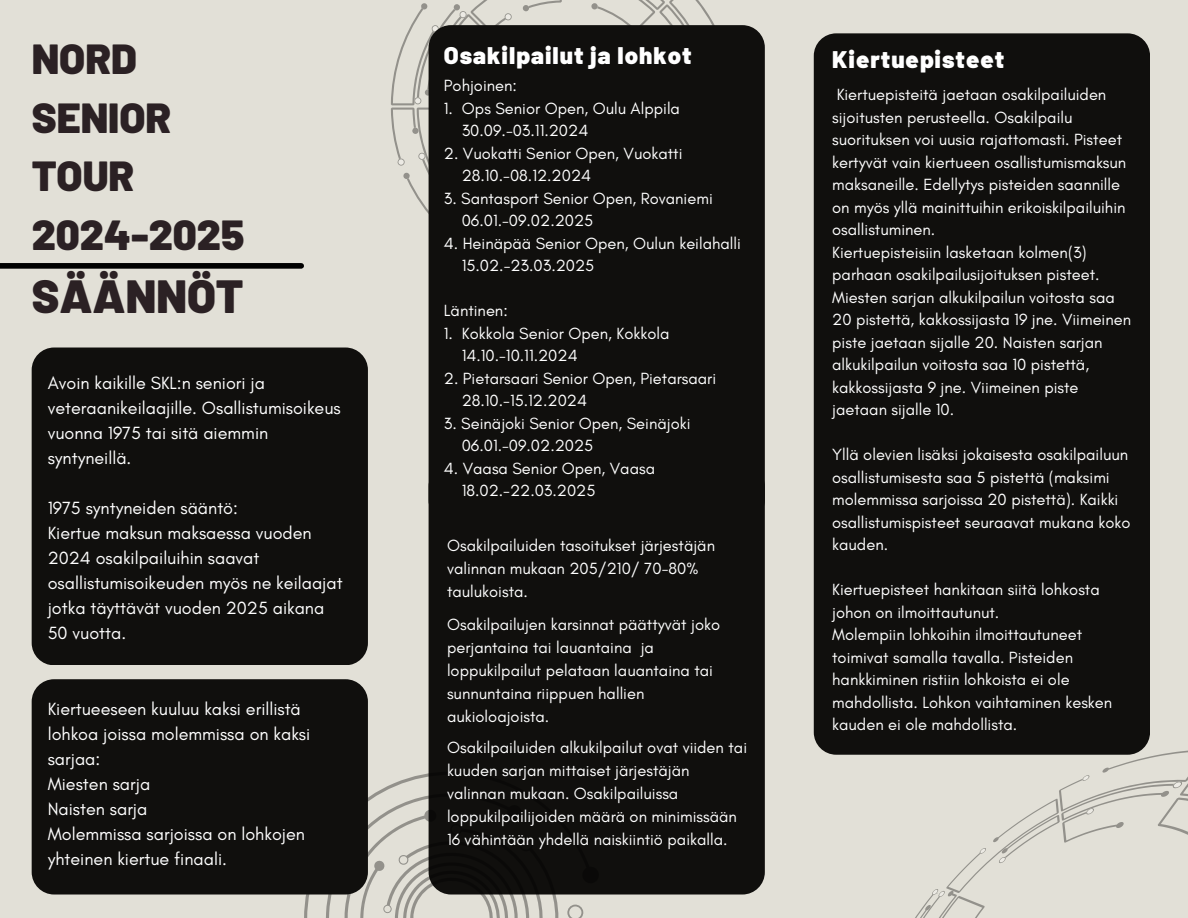
<style>
.page{position:relative;width:1188px;height:918px;background:#e2e0d7}
.page>*{position:absolute;margin:0;border:0;box-sizing:border-box;transform-origin:0 0}
.t1{font:900 46.5px "Barlow";color:#2b2124}
.t2{font:900 42px/58.5px "Barlow";color:#2b2124}
.t3{font:900 24px "Barlow";letter-spacing:.045em;color:#fff}
.t4{font:18px/25px "Glacial Indifference";color:#fff}
.t5{font:16.5px/22.5px "Glacial Indifference";color:#fff}
</style>
<div class="page">
<div style="left:0;top:263px;width:301px;height:6px;background:#000"></div>
<svg style="left:391px;top:0;width:357px;height:290px"></svg>
<div style="left:429px;top:25px;width:336px;height:498px;background:#100f0d;border-radius:22px"></div>
<svg style="left:915px;top:749px;width:273px;height:169px"></svg>
<div style="left:429px;top:464px;width:336px;height:431px;background:#100f0d;border-radius:22px"></div>
<svg style="left:304px;top:772px;width:295px;height:146px"></svg>
<div style="left:814px;top:33px;width:336px;height:722px;background:#100f0d;border-radius:22px"></div>
<div style="left:32px;top:348px;width:336px;height:317px;background:#100f0d;border-radius:22px"></div>
<div style="left:32px;top:679px;width:336px;height:216px;background:#100f0d;border-radius:22px"></div>
<p class="t2" style="left:32px;top:28px;width:214px">NORD<br>SENIOR<br>TOUR<br>2024-2025</p>
<p class="t1" style="left:32px;top:266px;width:213px">SÄÄNNÖT</p>
<p class="t4" style="left:48px;top:370px;width:295px">Avoin kaikille SKL:n seniori ja veteraanikeilaajille. Osallistumisoikeus vuonna 1975 tai sitä aiemmin syntyneillä.</p>
<p class="t4" style="left:48px;top:495px;width:192px">1975 syntyneiden sääntö:</p>
<p class="t4" style="left:48px;top:520px;width:296px">Kiertue maksun maksaessa vuoden<br>2024 osakilpailuihin saavat osallistumisoikeuden myös ne keilaajat jotka täyttävät vuoden 2025 aikana<br>50 vuotta.</p>
<h2 class="t4" style="left:48px;top:696px;width:264px">Kiertueeseen kuuluu kaksi erillistä lohkoa joissa molemmissa on kaksi sarjaa:</h2>
<p class="t4" style="left:48px;top:771px;width:104px">Miesten sarja</p>
<p class="t4" style="left:48px;top:796px;width:101px">Naisten sarja</p>
<p class="t4" style="left:48px;top:821px;width:259px">Molemmissa sarjoissa on lohkojen yhteinen kiertue finaali.</p>
<p class="t3" style="left:444px;top:40px;width:249px">Osakilpailut ja lohkot</p>
<p class="t5" style="left:444px;top:74px;width:75px">Pohjoinen:</p>
<p class="t5" style="left:444px;top:97px;width:238px">1. Ops Senior Open, Oulu Alppila</p>
<p class="t5" style="left:462px;top:119px;width:128px">30.09.-03.11.2024</p>
<p class="t5" style="left:444px;top:142px;width:240px">2. Vuokatti Senior Open, Vuokatti</p>
<p class="t5" style="left:462px;top:164px;width:131px">28.10.-08.12.2024</p>
<p class="t5" style="left:444px;top:187px;width:270px">3. Santasport Senior Open, Rovaniemi</p>
<p class="t5" style="left:462px;top:209px;width:133px">06.01.-09.02.2025</p>
<p class="t5" style="left:444px;top:232px;width:299px">4. Heinäpää Senior Open, Oulun keilahalli</p>
<p class="t5" style="left:462px;top:254px;width:134px">15.02.-23.03.2025</p>
<p class="t5" style="left:444px;top:299px;width:65px">Läntinen:</p>
<p class="t5" style="left:444px;top:322px;width:227px">1. Kokkola Senior Open, Kokkola</p>
<p class="t5" style="left:462px;top:344px;width:117px">14.10.-10.11.2024</p>
<p class="t5" style="left:444px;top:367px;width:274px">2. Pietarsaari Senior Open, Pietarsaari</p>
<p class="t5" style="left:462px;top:389px;width:127px">28.10.-15.12.2024</p>
<p class="t5" style="left:444px;top:412px;width:248px">3. Seinäjoki Senior Open, Seinäjoki</p>
<p class="t5" style="left:462px;top:434px;width:133px">06.01.-09.02.2025</p>
<p class="t5" style="left:444px;top:457px;width:213px">4. Vaasa Senior Open, Vaasa</p>
<h1 class="t5" style="left:462px;top:479px;width:135px">18.02.-22.03.2025</h1>
<p class="t5" style="left:447px;top:534px;width:270px;line-height:23px">Osakilpailuiden tasoitukset järjestäjän valinnan mukaan 205/210/ 70-80% taulukoista.</p>
<p class="t5" style="left:447px;top:613px;width:275px;line-height:23px">Osakilpailujen karsinnat päättyvät joko perjantaina tai lauantaina ja loppukilpailut pelataan lauantaina tai sunnuntaina riippuen hallien aukioloajoista.</p>
<p class="t5" style="left:447px;top:736px;width:302px;line-height:23px">Osakilpailuiden alkukilpailut ovat viiden tai kuuden sarjan mittaiset järjestäjän valinnan mukaan. Osakilpailuissa loppukilpailijoiden määrä on minimissään 16 vähintään yhdellä naiskiintiö paikalla.</p>
<h2 class="t3" style="left:832px;top:44px;width:173px">Kiertuepisteet</h2>
<p class="t5" style="left:832px;top:83px;width:296px">Kiertuepisteitä jaetaan osakilpailuiden sijoitusten perusteella. Osakilpailu suorituksen voi uusia rajattomasti. Pisteet kertyvät vain kiertueen osallistumismaksun maksaneille. Edellytys pisteiden saannille on myös yllä mainittuihin erikoiskilpailuihin osallistuminen.</p>
<p class="t5" style="left:832px;top:241px;width:300px">Kiertuepisteisiin lasketaan kolmen(3) parhaan osakilpailusijoituksen pisteet.<br>Miesten sarjan alkukilpailun voitosta saa 20 pistettä, kakkossijasta 19 jne. Viimeinen piste jaetaan sijalle 20. Naisten sarjan alkukilpailun voitosta saa 10 pistettä, kakkossijasta 9 jne. Viimeinen piste jaetaan sijalle 10.</p>
<p class="t5" style="left:832px;top:443px;width:300px">Yllä olevien lisäksi jokaisesta osakilpailuun osallistumisesta saa 5 pistettä (maksimi molemmissa sarjoissa 20 pistettä). Kaikki osallistumispisteet seuraavat mukana koko kauden.</p>
<p class="t5" style="left:832px;top:578px;width:269px">Kiertuepisteet hankitaan siitä lohkosta johon on ilmoittautunut.</p>
<p class="t5" style="left:832px;top:623px;width:282px">Molempiin lohkoihin ilmoittautuneet toimivat samalla tavalla. Pisteiden hankkiminen ristiin lohkoista ei ole mahdollista. Lohkon vaihtaminen kesken kauden ei ole mahdollista.</p>
</div>
